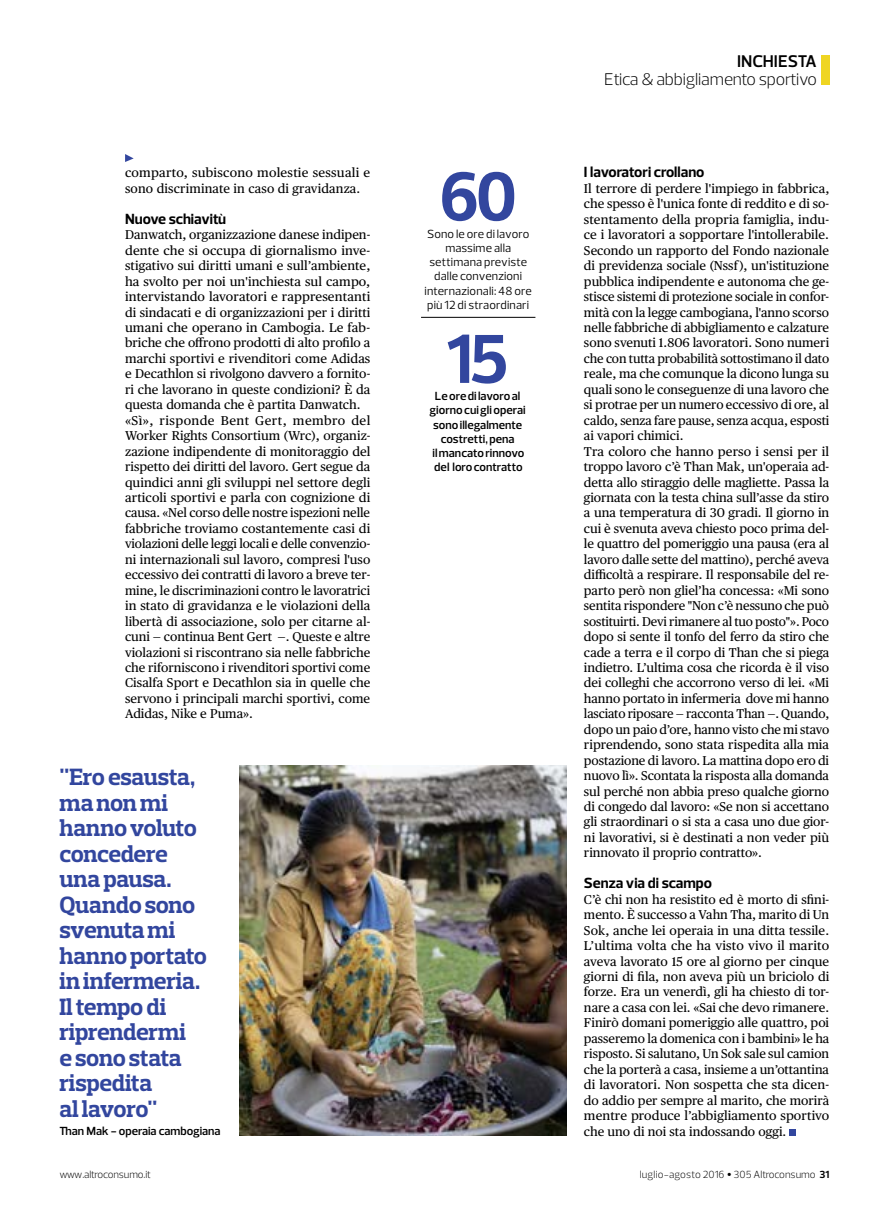
<style>
.page{position:relative;width:893px;height:1212px;background:#fff}
.page>*{position:absolute;margin:0;border:0;box-sizing:border-box;transform-origin:0 0}
._3_5_Facts_Copy_2{font:700 70.5px "Prelo";color:#32469e}
.PULL_QUOTE{font:700 24px/25.5px "Prelo Slab";letter-spacing:-.02em;color:#32469e}
._1_8_1_Running_Head{font:300 17.25px "Prelo";letter-spacing:-.01em;color:#000}
._1_8_Running_Head_In{font:600 17.25px "Prelo";color:#000}
._1_3_Body_Copy{font:700 15px "Prelo";color:#000}
._1_3_1_Copy_Sub-head{font:700 15px "Prelo";color:#000}
._1_3_Body_Copy-2{font:12.75px/15.5px "Publico Text";color:#000;text-align:justify}
._3_5_Facts_Copy_1{font:12px/14.2px "Prelo";letter-spacing:.01em;color:#000;text-align:center}
._3_5_Facts_Copy_2-2{font:600 12px/14.2px "Prelo";color:#000;text-align:center}
.Legenda_foto{font:600 12px "Prelo";color:#000}
.t1{font:300 10.5px "Prelo";color:#000}
.s1{font-family:"Publico Text";font-weight:400}
.s2{font-weight:700}
</style>
<div class="page">
<hr style="left:421px;top:317px;width:114px;height:1px;background:#000">
<img style="left:239px;top:766px;width:328px;height:369px">
<div style="left:789px;top:1129px;width:7px;height:6px;background:#32469e"></div>
<svg style="left:125px;top:154px;width:9px;height:8px"></svg>
<div style="left:821px;top:55px;width:8px;height:30px;background:#efd522"></div>
<p class="_1_3_Body_Copy-2" style="left:125px;top:165px;width:247px">comparto, subiscono molestie sessuali e sono discriminate in caso di gravidanza.</p>
<p class="_1_3_1_Copy_Sub-head" style="left:125px;top:210px;width:103px">Nuove schiavitù</p>
<p class="_1_3_Body_Copy-2" style="left:125px;top:227px;width:247px">Danwatch, organizzazione danese indipen&shy;dente che si occupa di giornalismo inve&shy;stigativo sui diritti umani e sull’ambiente, ha svolto per noi un'inchiesta sul campo, intervistando lavoratori e rappresentanti di sindacati e di organizzazioni per i diritti umani che operano in Cambogia. Le fab&shy;briche che offrono prodotti di alto profilo a marchi sportivi e rivenditori come Adidas e Decathlon si rivolgono davvero a fornito&shy;ri che lavorano in queste condizioni? È da questa domanda che è partita Danwatch.</p>
<p class="_1_3_Body_Copy-2" style="left:125px;top:412px;width:247px">«Sì», risponde Bent Gert, membro del Worker Rights Consortium (Wrc), organiz&shy;zazione indipendente di monitoraggio del rispetto dei diritti del lavoro. Gert segue da quindici anni gli sviluppi nel settore degli articoli sportivi e parla con cognizione di causa. «Nel corso delle nostre ispezioni nelle fabbriche troviamo costantemente casi di violazioni delle leggi locali e delle convenzio&shy;ni internazionali sul lavoro, compresi l'uso eccessivo dei contratti di lavoro a breve ter&shy;mine, le discriminazioni contro le lavoratrici in stato di gravidanza e le violazioni della libertà di associazione, solo per citarne al&shy;cuni — continua Bent Gert —. Queste e altre violazioni si riscontrano sia nelle fabbriche che riforniscono i rivenditori sportivi come Cisalfa Sport e Decathlon sia in quelle che servono i principali marchi sportivi, come Adidas, Nike e Puma».</p>
<p class="PULL_QUOTE" style="left:60px;top:764px;width:139px">"Ero esausta, ma non mi hanno voluto concedere</p>
<p class="PULL_QUOTE" style="left:60px;top:866px;width:149px">una pausa.<br>Quando sono svenuta mi hanno portato in infermeria.</p>
<p class="PULL_QUOTE" style="left:60px;top:994px;width:128px">Il tempo di riprendermi</p>
<p class="PULL_QUOTE" style="left:60px;top:1045px;width:124px">e sono stata rispedita</p>
<p class="PULL_QUOTE" style="left:60px;top:1096px;width:99px">al lavoro"</p>
<p class="Legenda_foto" style="left:60px;top:1124px;width:163px">Than Mak - operaia cambogiana</p>
<p class="_3_5_Facts_Copy_2" style="left:439px;top:153px;width:80px">60</p>
<p class="_3_5_Facts_Copy_1" style="left:425px;top:241px;width:109px">massime alla settimana previste dalle convenzioni internazionali: 48 ore più 12 di straordinari</p>
<p class="_3_5_Facts_Copy_1" style="left:427px;top:227px;width:104px">Sono le ore di lavoro</p>
<p class="_3_5_Facts_Copy_2" style="left:446px;top:316px;width:64px">15</p>
<p class="_3_5_Facts_Copy_2-2" style="left:430px;top:403px;width:98px">giorno cui gli operai sono illegalmente costretti, pena<br>il mancato rinnovo del loro contratto</p>
<p class="_3_5_Facts_Copy_2-2" style="left:435px;top:389px;width:87px">Le ore di lavoro al</p>
<p class="_1_8_Running_Head_In" style="left:737px;top:51px;width:81px">INCHIESTA</p>
<p class="_1_8_1_Running_Head" style="left:604px;top:69px;width:214px">Etica &amp; abbigliamento sportivo</p>
<p class="_1_3_Body_Copy" style="left:584px;top:163px;width:122px">I lavoratori crollano</p>
<p class="_1_3_Body_Copy-2" style="left:584px;top:181px;width:247px">Il terrore di perdere l'impiego in fabbrica, che spesso è l'unica fonte di reddito e di so&shy;stentamento della propria famiglia, indu&shy;ce i lavoratori a sopportare l'intollerabile.<br>Secondo un rapporto del Fondo nazionale di previdenza sociale (Nssf ), un'istituzione pubblica indipendente e autonoma che ge&shy;stisce sistemi di protezione sociale in confor&shy;mità con la legge cambogiana, l'anno scorso nelle fabbriche di abbigliamento e calzature sono svenuti 1.806 lavoratori. Sono numeri che con tutta probabilità sottostimano il dato reale, ma che comunque la dicono lunga su quali sono le conseguenze di una lavoro che si protrae per un numero eccessivo di ore, al caldo, senza fare pause, senza acqua, esposti ai vapori chimici.</p>
<p class="_1_3_Body_Copy-2" style="left:584px;top:443px;width:247px">Tra coloro che hanno perso i sensi per il troppo lavoro c’è Than Mak, un'operaia ad&shy;detta allo stiraggio delle magliette. Passa la giornata con la testa china sull’asse da stiro a una temperatura di 30 gradi. Il giorno in cui è svenuta aveva chiesto poco prima del&shy;le quattro del pomeriggio una pausa (era al lavoro dalle sette del mattino), perché aveva difficoltà a respirare. Il responsabile del re&shy;parto però non gliel’ha concessa: «Mi sono sentita rispondere "Non c’è nessuno che può sostituirti. Devi rimanere al tuo posto"». Poco dopo si sente il tonfo del ferro da stiro che cade a terra e il corpo di Than che si piega indietro. L’ultima cosa che ricorda è il viso dei colleghi che accorrono verso di lei. «Mi hanno portato in infermeria dove mi hanno lasciato riposare — racconta Than —. Quando, dopo un paio d’ore, hanno visto che mi stavo riprendendo, sono stata rispedita alla mia postazione di lavoro. La mattina dopo ero di nuovo lì». Scontata la risposta alla domanda sul perché non abbia preso qualche giorno di congedo dal lavoro: «Se non si accettano gli straordinari o si sta a casa uno due gior&shy;ni lavorativi, si è destinati a non veder più rinnovato il proprio contratto».</p>
<p class="_1_3_Body_Copy" style="left:584px;top:874px;width:130px">Senza via di scampo</p>
<p class="_1_3_Body_Copy-2" style="left:584px;top:891px;width:247px">C’è chi non ha resistito ed è morto di sfini&shy;mento. È successo a Vahn Tha, marito di Un Sok, anche lei operaia in una ditta tessile.<br>L’ultima volta che ha visto vivo il marito aveva lavorato 15 ore al giorno per cinque giorni di fila, non aveva più un briciolo di forze. Era un venerdì, gli ha chiesto di tor&shy;nare a casa con lei. «Sai che devo rimanere.<br>Finirò domani pomeriggio alle quattro, poi passeremo la domenica con i bambini» le ha risposto. Si salutano, Un Sok sale sul camion che la porterà a casa, insieme a un’ottantina di lavoratori. Non sospetta che sta dicen&shy;do addio per sempre al marito, che morirà mentre produce l’abbigliamento sportivo che uno di noi sta indossando oggi.</p>
<p class="t1" style="left:60px;top:1168px;width:93px">www.altroconsumo.it</p>
<p class="t1" style="left:640px;top:1168px;width:191px">luglio-agosto 2016 <span class="s1">•</span> 305 Altroconsumo <span class="s2">31</span></p>
</div>
